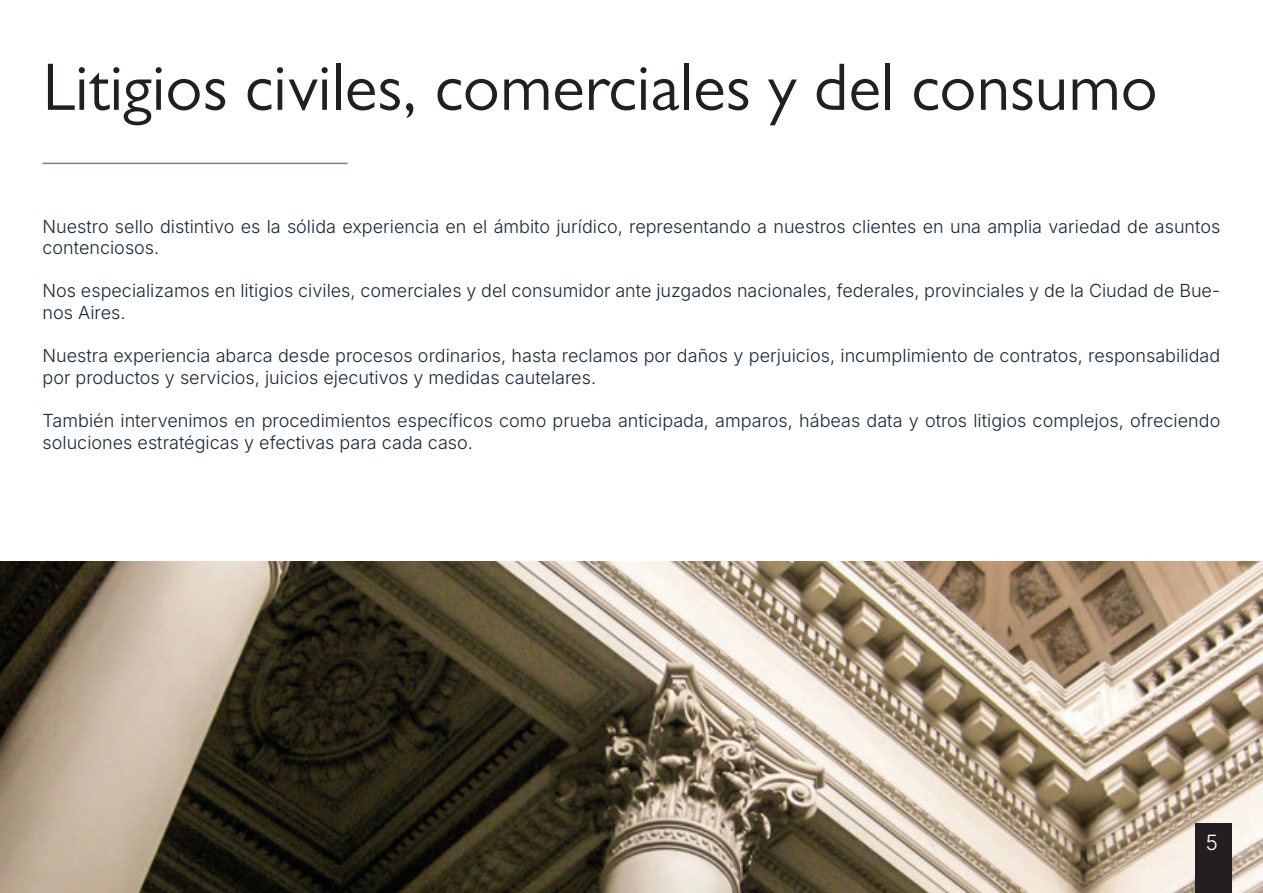
<style>
.page{position:relative;width:1263px;height:893px;background:#fff}
.page>*{position:absolute;margin:0;border:0;box-sizing:border-box;transform-origin:0 0}
.t1{font:67.5px "Gill Sans MT Pro";color:#231f20}
.t2{font:21px "Inter";color:#fff}
.t3{font:18px/21.6px "Inter";color:#1a2936}
</style>
<div class="page">
<img style="left:0;top:561px;width:1263px;height:332px">
<hr style="left:43px;top:163px;width:305px;height:1px;background:#748296">
<div style="left:1195px;top:823px;width:37px;height:70px;background:#231f20"></div>
<h1 class="t1" style="left:43px;top:47px;width:1117px">Litigios civiles, comerciales y del consumo</h1>
<p class="t3" style="left:43px;top:215px;width:1179px">Nuestro sello distintivo es la sólida experiencia en el ámbito jurídico, representando a nuestros clientes en una amplia variedad de asuntos contenciosos.</p>
<p class="t3" style="left:43px;top:279px;width:1179px">Nos especializamos en litigios civiles, comerciales y del consumidor ante juzgados nacionales, federales, provinciales y de la Ciudad de Bue&shy;nos Aires.</p>
<p class="t3" style="left:43px;top:344px;width:1179px">Nuestra experiencia abarca desde procesos ordinarios, hasta reclamos por daños y perjuicios, incumplimiento de contratos, responsabilidad por productos y servicios, juicios ejecutivos y medidas cautelares.</p>
<p class="t3" style="left:43px;top:409px;width:1179px">También intervenimos en procedimientos específicos como prueba anticipada, amparos, hábeas data y otros litigios complejos, ofreciendo soluciones estratégicas y efectivas para cada caso.</p>
<p class="t2" style="left:1206px;top:827px;width:14px">5</p>
</div>
